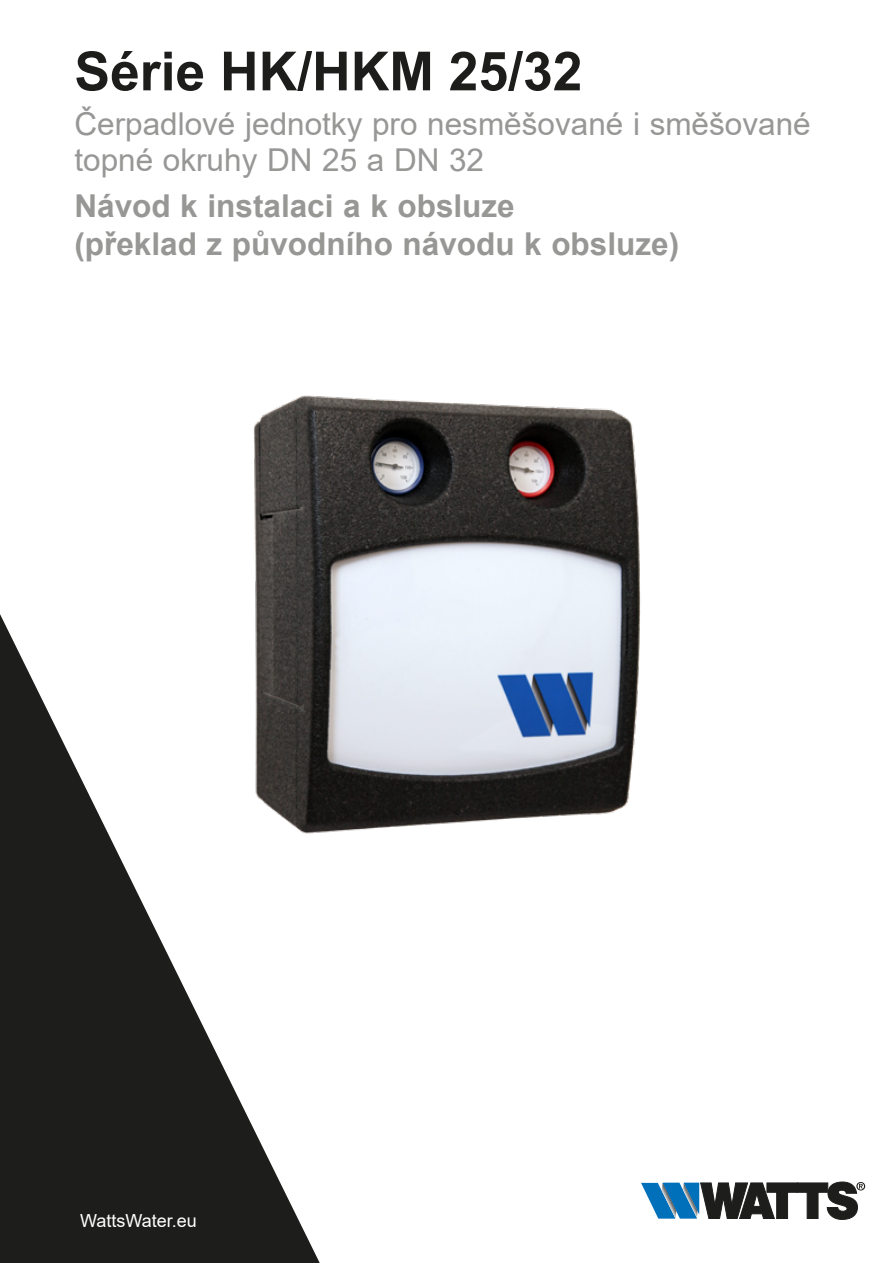
<style>
.page{position:relative;width:893px;height:1263px;background:#fff}
.page>*{position:absolute;margin:0;border:0;box-sizing:border-box;transform-origin:0 0}
.t1{font:700 54px "Arial";color:#1d1d1b}
.t2{font:31.5px/36px "Arial";color:#979796}
.t3{font:700 31.5px/37.8px "Arial";color:#979796}
.t4{font:18px "Arial";color:#fff}
</style>
<div class="page">
<img style="left:253px;top:395px;width:388px;height:438px">
<svg style="left:641px;top:1182px;width:224px;height:37px"></svg>
<svg style="left:0;top:614px;width:320px;height:649px;fill:#1d1d1b"></svg>
<h1 class="t1" style="left:74px;top:33px;width:510px">Série HK/HKM 25/32</h1>
<p class="t2" style="left:74px;top:106px;width:738px">Čerpadlové jednotky pro nesměšované i směšované topné okruhy DN 25 a DN 32</p>
<p class="t3" style="left:74px;top:188px;width:606px">Návod k instalaci a k obsluze<br>(překlad z původního návodu k obsluze)</p>
<p class="t4" style="left:80px;top:1208px;width:118px">WattsWater.eu</p>
</div>
